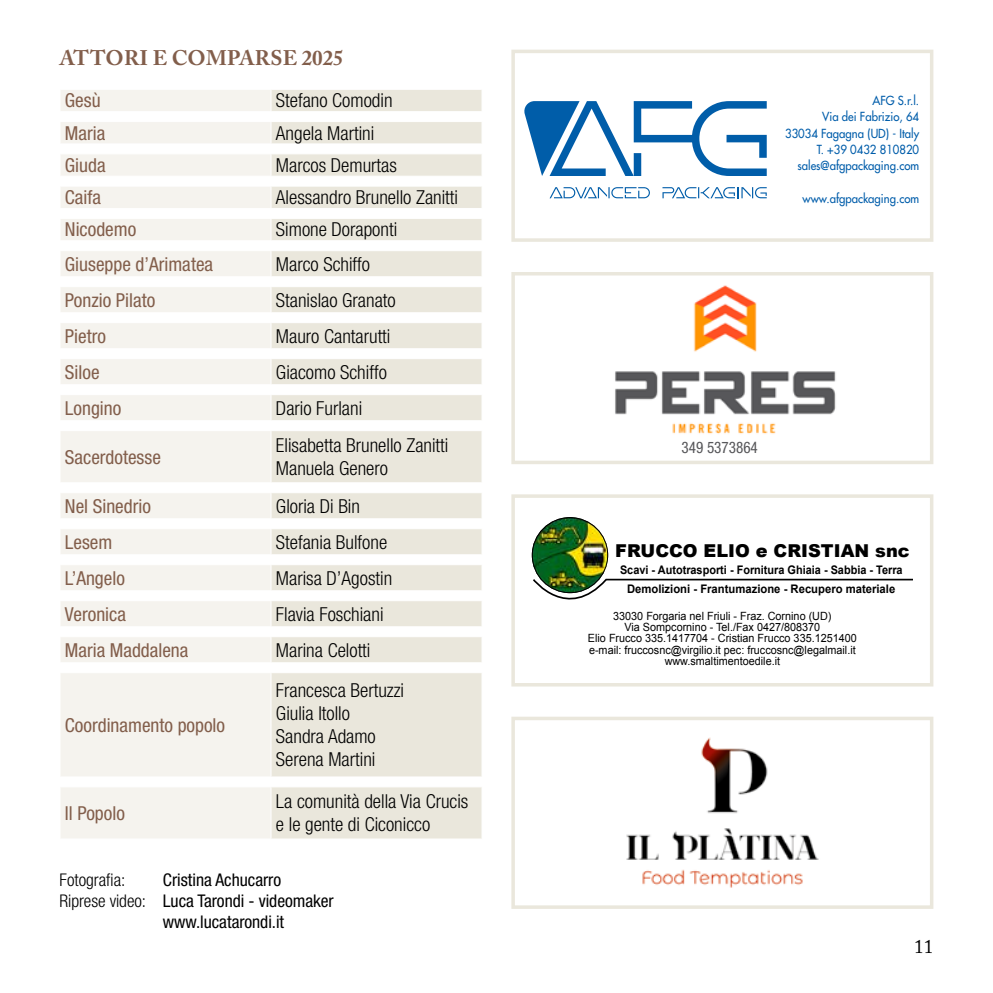
<style>
.page{position:relative;width:993px;height:993px;background:#fff}
.page>*{position:absolute;margin:0;border:0;box-sizing:border-box;transform-origin:0 0}
.t1{font:700 21px "Adobe Caslon Pro";letter-spacing:.005em;color:#825e4b}
.t2{font:300 condensed 19.25px/23.1px "Helvetica Neue LT Std";color:#000}
.t3{font:condensed 19.25px "Helvetica Neue LT Std";color:#825e4b}
.t4{font:19.25px "Adobe Caslon Pro";color:#000}
.t5{font:900 17.68px "Arial";color:#000}
.t6{font:condensed 17.5px "Helvetica Neue LT Std";letter-spacing:-.005em;color:#000}
.t7{font:300 condensed 17.5px "Helvetica Neue LT Std";color:#000}
.t8{font:condensed 15.92px "Helvetica Neue LT Std";color:#57575a;scale:.95 1}
.t9{font:500 12.25px/16.3px "Futura Std";color:#005daa;text-align:right;scale:.93 1}
.t10{font:700 11.9px/19.1px "Arial";color:#000;text-align:center;scale:.92 1}
.t11{font:11.38px/11.4px "Arial";color:#000;text-align:center;scale:.95 1}
.s1{font-weight:300}
</style>
<div class="page">
<img style="left:626px;top:737px;width:193px;height:151px">
<div style="left:511px;top:716px;width:422px;height:192px;border:4px solid #eae7dc"></div>
<div style="left:511px;top:494px;width:422px;height:192px;border:4px solid #eae7dc"></div>
<svg style="left:549px;top:187px;width:100px;height:11px"></svg>
<svg style="left:662px;top:187px;width:104px;height:11px"></svg>
<svg style="left:524px;top:101px;width:242px;height:75px"></svg>
<div style="left:511px;top:50px;width:422px;height:192px;border:4px solid #eae7dc"></div>
<svg style="left:61px;top:90px;width:209px;height:748px;fill:#f5f3ee"></svg>
<svg style="left:271px;top:90px;width:210px;height:748px;fill:#eae7dc"></svg>
<hr style="left:60px;top:111px;width:211px;height:1px;background:#fff">
<hr style="left:271px;top:111px;width:211px;height:1px;background:#fff">
<hr style="left:60px;top:121px;width:211px;height:1px;background:#fff">
<hr style="left:271px;top:121px;width:211px;height:1px;background:#fff">
<hr style="left:60px;top:143px;width:211px;height:1px;background:#fff">
<hr style="left:271px;top:143px;width:211px;height:1px;background:#fff">
<hr style="left:60px;top:153px;width:211px;height:1px;background:#fff">
<hr style="left:271px;top:153px;width:211px;height:1px;background:#fff">
<hr style="left:60px;top:176px;width:211px;height:1px;background:#fff">
<hr style="left:271px;top:176px;width:211px;height:1px;background:#fff">
<hr style="left:60px;top:186px;width:211px;height:1px;background:#fff">
<hr style="left:271px;top:186px;width:211px;height:1px;background:#fff">
<hr style="left:60px;top:208px;width:211px;height:1px;background:#fff">
<hr style="left:271px;top:208px;width:211px;height:1px;background:#fff">
<hr style="left:60px;top:218px;width:211px;height:1px;background:#fff">
<hr style="left:271px;top:218px;width:211px;height:1px;background:#fff">
<hr style="left:60px;top:240px;width:211px;height:1px;background:#fff">
<hr style="left:271px;top:240px;width:211px;height:1px;background:#fff">
<hr style="left:60px;top:250px;width:211px;height:1px;background:#fff">
<hr style="left:271px;top:250px;width:211px;height:1px;background:#fff">
<hr style="left:60px;top:276px;width:211px;height:1px;background:#fff">
<hr style="left:271px;top:276px;width:211px;height:1px;background:#fff">
<hr style="left:60px;top:286px;width:211px;height:1px;background:#fff">
<hr style="left:271px;top:286px;width:211px;height:1px;background:#fff">
<hr style="left:60px;top:312px;width:211px;height:1px;background:#fff">
<hr style="left:271px;top:312px;width:211px;height:1px;background:#fff">
<hr style="left:60px;top:322px;width:211px;height:1px;background:#fff">
<hr style="left:271px;top:322px;width:211px;height:1px;background:#fff">
<hr style="left:60px;top:348px;width:211px;height:1px;background:#fff">
<hr style="left:271px;top:348px;width:211px;height:1px;background:#fff">
<hr style="left:60px;top:358px;width:211px;height:1px;background:#fff">
<hr style="left:271px;top:358px;width:211px;height:1px;background:#fff">
<hr style="left:60px;top:384px;width:211px;height:1px;background:#fff">
<hr style="left:271px;top:384px;width:211px;height:1px;background:#fff">
<hr style="left:60px;top:394px;width:211px;height:1px;background:#fff">
<hr style="left:271px;top:394px;width:211px;height:1px;background:#fff">
<hr style="left:60px;top:420px;width:211px;height:1px;background:#fff">
<hr style="left:271px;top:420px;width:211px;height:1px;background:#fff">
<svg style="left:481px;top:90px;width:1px;height:330px"></svg>
<hr style="left:60px;top:430px;width:211px;height:1px;background:#fff">
<hr style="left:271px;top:430px;width:211px;height:1px;background:#fff">
<hr style="left:60px;top:482px;width:211px;height:1px;background:#fff">
<hr style="left:271px;top:482px;width:211px;height:1px;background:#fff">
<hr style="left:60px;top:492px;width:211px;height:1px;background:#fff">
<hr style="left:271px;top:492px;width:211px;height:1px;background:#fff">
<hr style="left:60px;top:518px;width:211px;height:1px;background:#fff">
<hr style="left:271px;top:518px;width:211px;height:1px;background:#fff">
<hr style="left:60px;top:528px;width:211px;height:1px;background:#fff">
<hr style="left:271px;top:528px;width:211px;height:1px;background:#fff">
<hr style="left:60px;top:554px;width:211px;height:1px;background:#fff">
<hr style="left:271px;top:554px;width:211px;height:1px;background:#fff">
<hr style="left:60px;top:564px;width:211px;height:1px;background:#fff">
<hr style="left:271px;top:564px;width:211px;height:1px;background:#fff">
<hr style="left:60px;top:590px;width:211px;height:1px;background:#fff">
<hr style="left:271px;top:590px;width:211px;height:1px;background:#fff">
<hr style="left:60px;top:600px;width:211px;height:1px;background:#fff">
<hr style="left:271px;top:600px;width:211px;height:1px;background:#fff">
<hr style="left:60px;top:626px;width:211px;height:1px;background:#fff">
<hr style="left:271px;top:626px;width:211px;height:1px;background:#fff">
<hr style="left:60px;top:636px;width:211px;height:1px;background:#fff">
<hr style="left:271px;top:636px;width:211px;height:1px;background:#fff">
<hr style="left:60px;top:662px;width:211px;height:1px;background:#fff">
<hr style="left:271px;top:662px;width:211px;height:1px;background:#fff">
<svg style="left:481px;top:493px;width:1px;height:169px"></svg>
<hr style="left:60px;top:672px;width:211px;height:1px;background:#fff">
<hr style="left:271px;top:672px;width:211px;height:1px;background:#fff">
<hr style="left:60px;top:776px;width:211px;height:1px;background:#fff">
<hr style="left:271px;top:776px;width:211px;height:1px;background:#fff">
<hr style="left:60px;top:786px;width:211px;height:1px;background:#fff">
<hr style="left:271px;top:786px;width:211px;height:1px;background:#fff">
<img style="left:531px;top:517px;width:77px;height:76px;border-radius:38px">
<svg style="left:533px;top:577px;width:380px;height:23px"></svg>
<img style="left:615px;top:285px;width:221px;height:149px">
<div style="left:511px;top:272px;width:422px;height:192px;border:4px solid #eae7dc"></div>
<p class="t1" style="left:60px;top:46px;width:285px">ATTORI E COMPARSE 2025</p>
<p class="t3" style="left:65px;top:89px;width:37px">Gesù</p>
<p class="t2" style="left:276px;top:89px;width:118px">Stefano Comodin</p>
<p class="t3" style="left:65px;top:122px;width:42px">Maria</p>
<p class="t2" style="left:276px;top:121px;width:100px">Angela Martini</p>
<p class="t3" style="left:65px;top:154px;width:42px">Giuda</p>
<p class="t2" style="left:276px;top:153px;width:122px">Marcos Demurtas</p>
<p class="t3" style="left:65px;top:186px;width:37px">Caifa</p>
<p class="t2" style="left:276px;top:185px;width:183px">Alessandro Brunello Zanitti</p>
<p class="t3" style="left:65px;top:218px;width:73px">Nicodemo</p>
<p class="t2" style="left:276px;top:218px;width:123px">Simone Doraponti</p>
<p class="t3" style="left:65px;top:252px;width:150px">Giuseppe d’Arimatea</p>
<p class="t2" style="left:276px;top:252px;width:96px">Marco Schiffo</p>
<p class="t3" style="left:65px;top:288px;width:92px">Ponzio Pilato</p>
<p class="t2" style="left:276px;top:288px;width:121px">Stanislao Granato</p>
<p class="t3" style="left:65px;top:324px;width:42px">Pietro</p>
<p class="t2" style="left:276px;top:324px;width:116px">Mauro Cantarutti</p>
<p class="t3" style="left:65px;top:360px;width:36px">Siloe</p>
<p class="t2" style="left:276px;top:360px;width:112px">Giacomo Schiffo</p>
<p class="t3" style="left:65px;top:396px;width:58px">Longino</p>
<p class="t2" style="left:276px;top:396px;width:88px">Dario Furlani</p>
<p class="t3" style="left:65px;top:445px;width:97px">Sacerdotesse</p>
<p class="t2" style="left:276px;top:433px;width:174px">Elisabetta Brunello Zanitti<br>Manuela Genero</p>
<p class="t3" style="left:65px;top:494px;width:87px">Nel Sinedrio</p>
<p class="t2" style="left:276px;top:494px;width:86px">Gloria Di Bin</p>
<p class="t3" style="left:65px;top:530px;width:49px">Lesem</p>
<p class="t2" style="left:276px;top:530px;width:113px">Stefania Bulfone</p>
<p class="t3" style="left:65px;top:566px;width:61px">L’Angelo</p>
<p class="t2" style="left:276px;top:566px;width:118px">Marisa D’Agostin</p>
<p class="t3" style="left:65px;top:602px;width:62px">Veronica</p>
<p class="t2" style="left:276px;top:602px;width:109px">Flavia Foschiani</p>
<p class="t3" style="left:65px;top:638px;width:125px">Maria Maddalena</p>
<p class="t2" style="left:276px;top:637px;width:96px">Marina Celotti</p>
<p class="t3" style="left:65px;top:713px;width:161px">Coordinamento popolo</p>
<p class="t3" style="left:65px;top:801px;width:61px">Il Popolo</p>
<p class="t2" style="left:276px;top:678px;width:129px">Francesca Bertuzzi<br>Giulia Itollo<br>Sandra Adamo<br>Serena Martini</p>
<p class="t2" style="left:276px;top:789px;width:194px">La comunità della Via Crucis e le gente di Ciconicco</p>
<p class="t7" style="left:60px;top:869px;width:67px">Fotografia:</p>
<p class="t6" style="left:163px;top:869px;width:120px">Cristina Achucarro</p>
<p class="t6" style="left:60px;top:890px;width:275px"><span class="s1">Riprese video:</span> Luca Tarondi - videomaker</p>
<p class="t6" style="left:163px;top:911px;width:123px">www.lucatarondi.it</p>
<p class="t9" style="left:784px;top:92px;width:146px">AFG S.r.l.<br>Via dei Fabrizio, 64<br>33034 Fagagna (UD) - Italy<br>T. +39 0432 810820 sales@afgpackaging.com</p>
<p class="t9" style="left:802px;top:190px;width:127px">www.afgpackaging.com</p>
<p class="t8" style="left:681px;top:438px;width:82px">349 5373864</p>
<p class="t5" style="left:615px;top:538px;width:296px">FRUCCO ELIO e CRISTIAN snc</p>
<p class="t10" style="left:619px;top:560px;width:308px">Scavi - Autotrasporti - Fornitura Ghiaia - Sabbia - Terra<br>Demolizioni - Frantumazione - Recupero materiale</p>
<p class="t11" style="left:587px;top:609px;width:284px">33030 Forgaria nel Friuli - Fraz. Cornino (UD)<br>Via Sompcornino - Tel./Fax 0427/808370<br>Elio Frucco 335.1417704 - Cristian Frucco 335.1251400 e-mail: fruccosnc@virgilio.it pec: fruccosnc@legalmail.it www.smaltimentoedile.it</p>
<p class="t4" style="left:913px;top:935px;width:21px">11</p>
</div>
